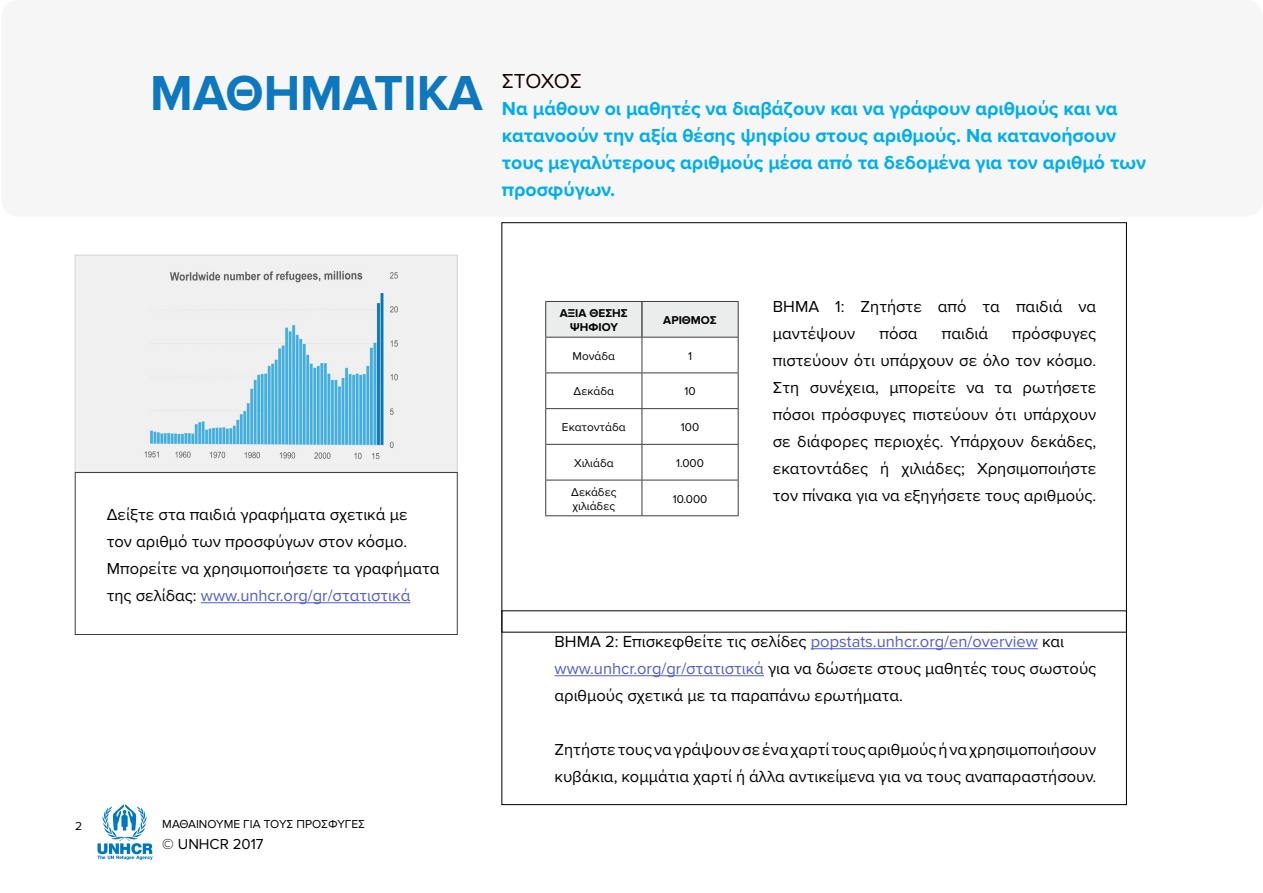
<style>
.page{position:relative;width:1263px;height:893px;background:#fff}
.page>*{position:absolute;margin:0;border:0;box-sizing:border-box;transform-origin:0 0}
.t1{font:700 51px "Proxima Nova";color:#0e78bf}
.t2{font:21px "Proxima Nova";letter-spacing:-.025em;color:#150000}
.t3{font:700 19.5px/27px "Proxima Nova";color:#00aeef}
.t4{font:16.5px/27px "Proxima Nova";color:#000}
.t5{font:15px "Proxima Nova";color:#000}
.t6{font:12px "Proxima Nova";color:#000}
.t7{font:11.7px/14.1px "Proxima Nova";color:#000}
.t8{font:700 11.7px/14.1px "Proxima Nova";color:#000;text-align:center}
.s1{color:#4f5cd6}
</style>
<div class="page">
<div style="left:1px;top:0;width:1262px;height:217px;background:#f2f2f2;border-radius:18px"></div>
<img style="left:77px;top:257px;width:378px;height:213px">
<div style="left:75px;top:255px;width:382px;height:217px;border:1px solid #d6d4d4"></div>
<hr style="left:201px;top:602px;width:209px;height:1px;background:#4f5cd6">
<div style="left:75px;top:472px;width:382px;height:163px;border:1px solid #3c3d3c"></div>
<hr style="left:811px;top:648px;width:227px;height:1px;background:#4f5cd6">
<hr style="left:554px;top:675px;width:210px;height:1px;background:#4f5cd6">
<div style="left:502px;top:611px;width:624px;height:194px;border:1px solid #000"></div>
<div style="left:546px;top:302px;width:192px;height:35px;background:#ebecec"></div>
<hr style="left:641px;top:302px;width:1px;height:35px;background:#000">
<hr style="left:545px;top:301px;width:97px;height:1px;background:#3c3d3c">
<hr style="left:545px;top:302px;width:1px;height:35px;background:#3c3d3c">
<hr style="left:642px;top:301px;width:96px;height:1px;background:#3c3d3c">
<hr style="left:738px;top:302px;width:1px;height:35px;background:#3c3d3c">
<hr style="left:545px;top:337px;width:97px;height:1px;background:#3c3d3c">
<hr style="left:642px;top:337px;width:96px;height:1px;background:#3c3d3c">
<hr style="left:545px;top:337px;width:1px;height:36px;background:#3c3d3c">
<hr style="left:642px;top:337px;width:1px;height:36px;background:#3c3d3c">
<hr style="left:738px;top:337px;width:1px;height:36px;background:#3c3d3c">
<hr style="left:545px;top:373px;width:97px;height:1px;background:#3c3d3c">
<hr style="left:545px;top:373px;width:1px;height:35px;background:#3c3d3c">
<hr style="left:642px;top:373px;width:96px;height:1px;background:#3c3d3c">
<hr style="left:642px;top:373px;width:1px;height:35px;background:#3c3d3c">
<hr style="left:738px;top:373px;width:1px;height:35px;background:#3c3d3c">
<hr style="left:545px;top:408px;width:97px;height:1px;background:#3c3d3c">
<hr style="left:545px;top:409px;width:1px;height:35px;background:#3c3d3c">
<hr style="left:642px;top:408px;width:96px;height:1px;background:#3c3d3c">
<hr style="left:642px;top:409px;width:1px;height:35px;background:#3c3d3c">
<hr style="left:738px;top:409px;width:1px;height:35px;background:#3c3d3c">
<hr style="left:545px;top:444px;width:97px;height:1px;background:#3c3d3c">
<hr style="left:545px;top:445px;width:1px;height:35px;background:#3c3d3c">
<hr style="left:642px;top:444px;width:96px;height:1px;background:#3c3d3c">
<hr style="left:642px;top:445px;width:1px;height:35px;background:#3c3d3c">
<hr style="left:738px;top:445px;width:1px;height:35px;background:#3c3d3c">
<hr style="left:545px;top:480px;width:97px;height:1px;background:#3c3d3c">
<hr style="left:545px;top:480px;width:1px;height:35px;background:#3c3d3c">
<hr style="left:642px;top:480px;width:96px;height:1px;background:#3c3d3c">
<hr style="left:642px;top:480px;width:1px;height:35px;background:#3c3d3c">
<hr style="left:738px;top:480px;width:1px;height:35px;background:#3c3d3c">
<hr style="left:545px;top:515px;width:97px;height:1px;background:#3c3d3c">
<hr style="left:642px;top:515px;width:96px;height:1px;background:#3c3d3c">
<svg style="left:97px;top:805px;width:56px;height:55px"></svg>
<p class="t1" style="left:150px;top:64px;width:334px">ΜΑΘΗΜΑΤΙΚΑ</p>
<p class="t2" style="left:502px;top:69px;width:82px">ΣΤΟΧΟΣ</p>
<p class="t3" style="left:502px;top:96px;width:646px">Να μάθουν οι μαθητές να διαβάζουν και να γράφουν αριθμούς και να κατανοούν την αξία θέσης ψηφίου στους αριθμούς. Να κατανοήσουν τους μεγαλύτερους αριθμούς μέσα από τα δεδομένα για τον αριθμό των προσφύγων.</p>
<p class="t4" style="left:107px;top:501px;width:334px">Δείξτε στα παιδιά γραφήματα σχετικά με<br>τον αριθμό των προσφύγων στον κόσμο.<br>Μπορείτε να χρησιμοποιήσετε τα γραφήματα της σελίδας: <span class="s1">www.unhcr.org/gr/στατιστικά</span></p>
<p class="t6" style="left:75px;top:819px;width:9px">2</p>
<p class="t6" style="left:162px;top:817px;width:204px">ΜΑΘΑΙΝΟΥΜΕ ΓΙΑ ΤΟΥΣ ΠΡΟΣΦΥΓΕΣ</p>
<p class="t5" style="left:162px;top:836px;width:103px">© UNHCR 2017</p>
<p class="t8" style="left:560px;top:306px;width:69px">ΑΞΙΑ ΘΕΣΗΣ<br>ΨΗΦΙΟΥ</p>
<p class="t8" style="left:663px;top:313px;width:55px">ΑΡΙΘΜΟΣ</p>
<p class="t7" style="left:572px;top:349px;width:44px">Μονάδα</p>
<p class="t7" style="left:688px;top:349px;width:5px">1</p>
<p class="t7" style="left:574px;top:385px;width:42px">Δεκάδα</p>
<p class="t7" style="left:684px;top:385px;width:13px">10</p>
<p class="t7" style="left:562px;top:420px;width:65px">Εκατοντάδα</p>
<p class="t7" style="left:681px;top:420px;width:20px">100</p>
<p class="t7" style="left:574px;top:456px;width:41px">Χιλιάδα</p>
<p class="t7" style="left:676px;top:456px;width:29px">1.000</p>
<p class="t7" style="left:571px;top:485px;width:47px">Δεκάδες χιλιάδες</p>
<p class="t7" style="left:673px;top:492px;width:36px">10.000</p>
<p class="t4" style="left:773px;top:294px;width:325px">ΒΗΜΑ 1: Ζητήστε από τα παιδιά να μαντέψουν</p>
<p class="t4" style="left:773px;top:321px;width:325px;text-align:justify;text-indent:239px">πρόσφυγες πιστεύουν ότι υπάρχουν σε όλο τον κόσμο.<br>Στη συνέχεια, μπορείτε να τα ρωτήσετε πόσοι πρόσφυγες πιστεύουν ότι υπάρχουν σε διάφορες περιοχές. Υπάρχουν δεκάδες, εκατοντάδες ή χιλιάδες; Χρησιμοποιήστε τον πίνακα για να εξηγήσετε τους αριθμούς.</p>
<p class="t4" style="left:879px;top:321px;width:40px">πόσα</p>
<p class="t4" style="left:942px;top:321px;width:48px">παιδιά</p>
<p class="t4" style="left:554px;top:628px;width:543px">ΒΗΜΑ 2: Επισκεφθείτε τις σελίδες <span class="s1">popstats.unhcr.org/en/overview</span> και <span class="s1">www.unhcr.org/gr/στατιστικά</span> για να δώσετε στους μαθητές τους σωστούς αριθμούς σχετικά με τα παραπάνω ερωτήματα.</p>
<p class="t4" style="left:554px;top:736px;width:543px">Ζητήστε τους να γράψουν σε ένα χαρτί τους αριθμούς ή να χρησιμοποιήσουν κυβάκια, κομμάτια χαρτί ή άλλα αντικείμενα για να τους αναπαραστήσουν.</p>
</div>
